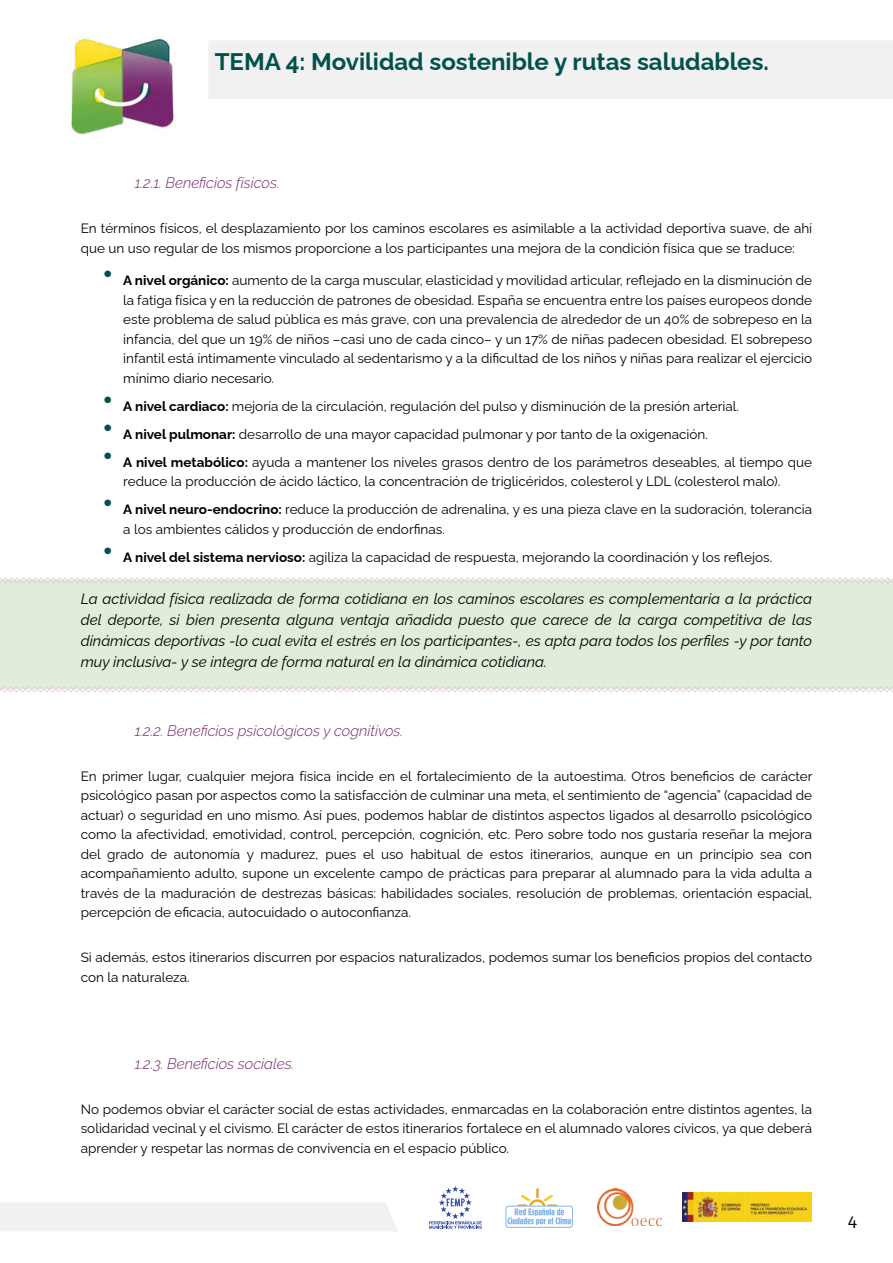
<style>
.page{position:relative;width:893px;height:1263px;background:#fff}
.page>*{position:absolute;margin:0;border:0;box-sizing:border-box;transform-origin:0 0}
.t1{font:700 24px "Raleway";color:#01524c}
.t2{font:300 18px "Bree";color:#000}
.t3{font:italic 15px/21px "Raleway";color:#000;text-align:justify}
.t4{font:italic 300 15px "Raleway";color:#77246c}
.t5{font:13.5px/19.5px "Raleway";color:#000}
.s1{font-weight:700;font-size:31.5px;color:#01524c}
.s2{font-weight:700}
</style>
<div class="page">
<div style="left:209px;top:41px;width:684px;height:58px;background:#f1f1f2"></div>
<img style="left:71px;top:36px;width:103px;height:99px">
<div style="left:0;top:1203px;width:397px;height:28px;background:#f1f1f2"></div>
<div style="left:505px;top:1205px;width:68px;height:23px;border:1px solid #88b7e9;border-radius:3px"></div>
<svg style="left:506px;top:1188px;width:66px;height:39px"></svg>
<img style="left:682px;top:1193px;width:129px;height:29px">
<svg style="left:429px;top:1186px;width:53px;height:43px"></svg>
<img style="left:597px;top:1188px;width:65px;height:37px">
<div style="left:0;top:580px;width:893px;height:109px;background:#e0edda"></div>
<svg style="left:0;top:686px;width:893px;height:7px"></svg>
<svg style="left:0;top:577px;width:893px;height:7px"></svg>
<h1 class="t1" style="left:215px;top:43px;width:556px">TEMA 4: Movilidad sostenible y rutas saludables.</h1>
<p class="t4" style="left:135px;top:174px;width:146px">1.2.1. Beneficios físicos.</p>
<p class="t5" style="left:81px;top:217px;width:733px">En términos físicos, el desplazamiento por los caminos escolares es asimilable a la actividad deportiva suave, de ahí que un uso regular de los mismos proporcione a los participantes una mejora de la condición física que se traduce:</p>
<p class="t5" style="left:123px;top:269px;width:690px;text-align:justify;text-indent:-21px"><span class="s1">•</span> <span class="s2">A nivel orgánico:</span> aumento de la carga muscular, elasticidad y movilidad articular, reflejado en la disminución de la fatiga física y en la reducción de patrones de obesidad. España se encuentra entre los países europeos donde este problema de salud pública es más grave, con una prevalencia de alrededor de un 40% de sobrepeso en la infancia, del que un 19% de niños –casi uno de cada cinco– y un 17% de niñas padecen obesidad. El sobrepeso infantil está íntimamente vinculado al sedentarismo y a la dificultad de los niños y niñas para realizar el ejercicio mínimo diario necesario.</p>
<p class="t5" style="left:102px;top:395px;width:639px"><span class="s1">•</span> <span class="s2">A nivel cardiaco:</span> mejoría de la circulación, regulación del pulso y disminución de la presión arterial.</p>
<p class="t5" style="left:102px;top:423px;width:607px"><span class="s1">•</span> <span class="s2">A nivel pulmonar:</span> desarrollo de una mayor capacidad pulmonar y por tanto de la oxigenación.</p>
<p class="t5" style="left:123px;top:451px;width:690px;text-indent:-21px"><span class="s1">•</span> <span class="s2">A nivel metabólico:</span> ayuda a mantener los niveles grasos dentro de los parámetros deseables, al tiempo que reduce la producción de ácido láctico, la concentración de triglicéridos, colesterol y LDL (colesterol malo).</p>
<p class="t5" style="left:123px;top:498px;width:690px;text-indent:-21px"><span class="s1">•</span> <span class="s2">A nivel neuro-endocrino:</span> reduce la producción de adrenalina, y es una pieza clave en la sudoración, tolerancia a los ambientes cálidos y producción de endorfinas.</p>
<p class="t5" style="left:102px;top:546px;width:672px"><span class="s1">•</span> <span class="s2">A nivel del sistema nervioso:</span> agiliza la capacidad de respuesta, mejorando la coordinación y los reflejos.</p>
<p class="t3" style="left:81px;top:587px;width:733px">La actividad física realizada de forma cotidiana en los caminos escolares es complementaria a la práctica del deporte, si bien presenta alguna ventaja añadida puesto que carece de la carga competitiva de las dinámicas deportivas -lo cual evita el estrés en los participantes-, es apta para todos los perfiles -y por tanto muy inclusiva- y se integra de forma natural en la dinámica cotidiana.</p>
<p class="t4" style="left:135px;top:722px;width:270px">1.2.2. Beneficios psicológicos y cognitivos.</p>
<p class="t5" style="left:81px;top:765px;width:733px;text-align:justify">En primer lugar, cualquier mejora física incide en el fortalecimiento de la autoestima. Otros beneficios de carácter psicológico pasan por aspectos como la satisfacción de culminar una meta, el sentimiento de “agencia” (capacidad de actuar) o seguridad en uno mismo. Así pues, podemos hablar de distintos aspectos ligados al desarrollo psicológico como la afectividad, emotividad, control, percepción, cognición, etc. Pero sobre todo nos gustaría reseñar la mejora del grado de autonomía y madurez, pues el uso habitual de estos itinerarios, aunque en un principio sea con acompañamiento adulto, supone un excelente campo de prácticas para preparar al alumnado para la vida adulta a través de la maduración de destrezas básicas: habilidades sociales, resolución de problemas, orientación espacial, percepción de eficacia, autocuidado o autoconfianza.</p>
<p class="t5" style="left:81px;top:946px;width:733px">Si además, estos itinerarios discurren por espacios naturalizados, podemos sumar los beneficios propios del contacto con la naturaleza.</p>
<p class="t4" style="left:135px;top:1055px;width:161px">1.2.3. Beneficios sociales.</p>
<p class="t5" style="left:81px;top:1098px;width:733px;text-align:justify">No podemos obviar el carácter social de estas actividades, enmarcadas en la colaboración entre distintos agentes, la solidaridad vecinal y el civismo. El carácter de estos itinerarios fortalece en el alumnado valores cívicos, ya que deberá aprender y respetar las normas de convivencia en el espacio público.</p>
<h2 class="t2" style="left:848px;top:1211px;width:11px">4</h2>
</div>
